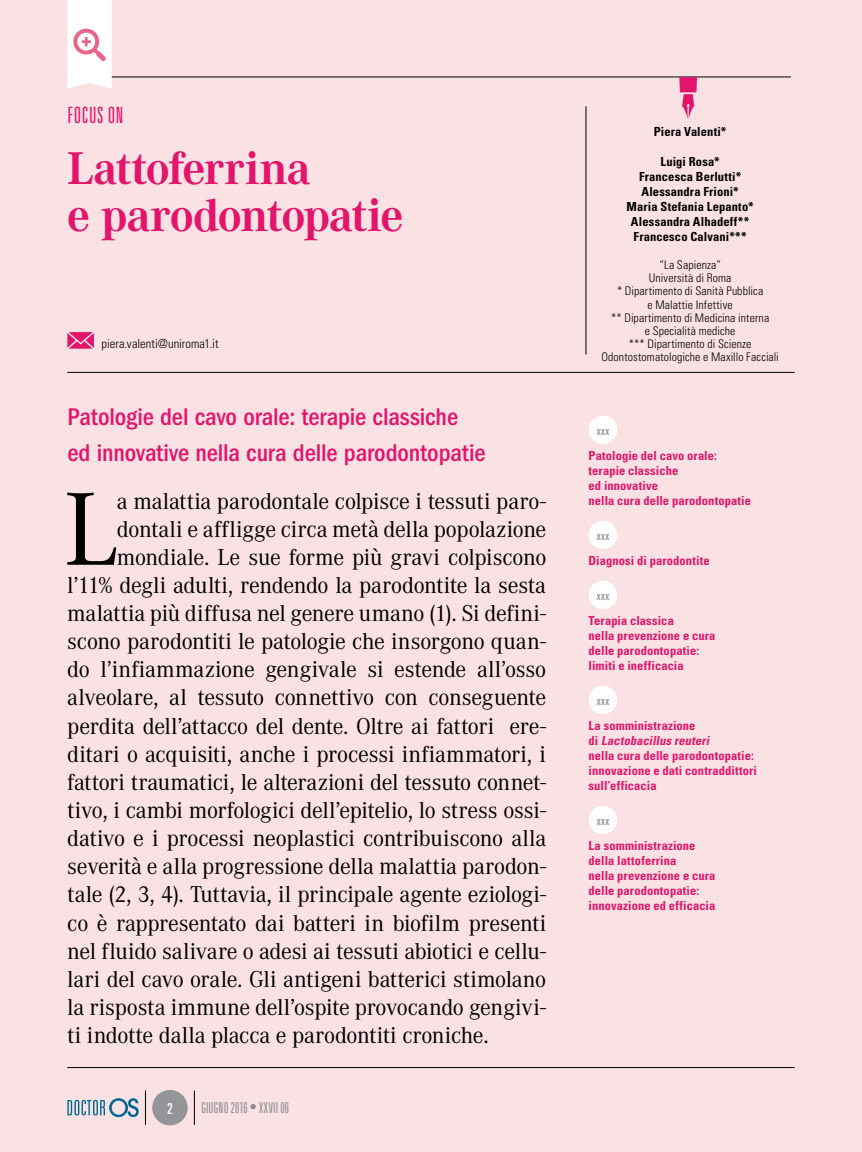
<style>
.page{position:relative;width:862px;height:1152px;background:#fff}
.page>*{position:absolute;margin:0;border:0;box-sizing:border-box;transform-origin:0 0}
.t1{font:101.75px "Corporate ABQ";color:#000}
.t2{font:700 45px/47.5px "Corporate ABQ";letter-spacing:-.025em;color:#e2146b}
.t3{font:500 condensed 25px/35.4px "ITC Franklin Gothic Std";letter-spacing:-.005em;color:#e2146b}
.t4{font:22.5px "Corporate ABQ";letter-spacing:-.015em;color:#000}
.t5{font:300 ultra-condensed 22.5px "Univers LT Std";letter-spacing:.03em;color:#e2146b}
.t6{font:300 ultra-condensed 15px "Univers LT Std";letter-spacing:.01em;color:#8a8c8e}
.t7{font:ultra-condensed 15px "Univers LT Std";color:#fff}
.t8{font:700 condensed 12.5px/15px "Univers LT Std";letter-spacing:.01em;color:#e2146b}
.t9{font:700 condensed 12.5px/15px "Univers LT Std";letter-spacing:.01em;color:#000;text-align:center}
.t10{font:300 condensed 12.5px "Univers LT Std";letter-spacing:.005em;color:#000}
.t11{font:ultra-condensed 12.12px "Univers LT Std";letter-spacing:.045em;color:#939598}
.t12{font:300 condensed 11.88px/13.1px "Univers LT Std";letter-spacing:.01em;color:#000;text-align:center}
.s1{font-style:italic}
</style>
<div class="page">
<div style="left:0;top:0;width:861px;height:1152px;background:#fae2e4"></div>
<hr style="left:67px;top:77px;width:723px;height:1px;background:#000">
<hr style="left:67px;top:1067px;width:727px;height:1px;background:#000">
<hr style="left:67px;top:372px;width:727px;height:1px;background:#000">
<hr style="left:585px;top:106px;width:1px;height:248px;background:#000">
<svg style="left:679px;top:77px;width:17px;height:42px"></svg>
<svg style="left:67px;top:0;width:45px;height:89px;background:#fceef2"></svg>
<div style="left:152px;top:1090px;width:35px;height:35px;background:#939598;border-radius:50%"></div>
<svg style="left:67px;top:1098px;width:72px;height:19px"></svg>
<hr style="left:194px;top:1090px;width:1px;height:34px;background:#000">
<hr style="left:145px;top:1090px;width:1px;height:34px;background:#000">
<div style="left:588px;top:415px;width:29px;height:29px;background:#fff;border-radius:50%"></div>
<div style="left:588px;top:520px;width:29px;height:29px;background:#fff;border-radius:50%"></div>
<div style="left:588px;top:580px;width:29px;height:29px;background:#fff;border-radius:50%"></div>
<div style="left:588px;top:685px;width:29px;height:29px;background:#fff;border-radius:50%"></div>
<div style="left:588px;top:805px;width:29px;height:29px;background:#fff;border-radius:50%"></div>
<svg style="left:67px;top:332px;width:27px;height:17px"></svg>
<p class="t5" style="left:67px;top:104px;width:57px">FOCUS ON</p>
<h2 class="t2" style="left:67px;top:145px;width:337px">Lattoferrina<br>e parodontopatie</h2>
<p class="t10" style="left:101px;top:336px;width:118px">piera.valenti@uniroma1.it</p>
<p class="t3" style="left:67px;top:399px;width:419px">Patologie del cavo orale: terapie classiche ed innovative nella cura delle parodontopatie</p>
<h1 class="t1" style="left:64px;top:470px;width:54px">L</h1>
<p class="t4" style="left:117px;top:487px;width:430px">a malattia parodontale colpisce i tessuti paro-</p>
<p class="t4" style="left:117px;top:515px;width:430px">dontali e affligge circa metà della popolazione</p>
<p class="t4" style="left:117px;top:544px;width:430px">mondiale. Le sue forme più gravi colpiscono</p>
<p class="t4" style="left:67px;top:572px;width:480px">l’11% degli adulti, rendendo la parodontite la sesta</p>
<p class="t4" style="left:67px;top:600px;width:480px">malattia più diffusa nel genere umano (1). Si defini-</p>
<p class="t4" style="left:67px;top:628px;width:480px">scono parodontiti le patologie che insorgono quan-</p>
<p class="t4" style="left:67px;top:656px;width:480px">do l’infiammazione gengivale si estende all’osso</p>
<p class="t4" style="left:67px;top:684px;width:480px">alveolare, al tessuto connettivo con conseguente</p>
<p class="t4" style="left:67px;top:712px;width:480px">perdita dell’attacco del dente. Oltre ai fattori ere-</p>
<p class="t4" style="left:67px;top:740px;width:480px">ditari o acquisiti, anche i processi infiammatori, i</p>
<p class="t4" style="left:67px;top:769px;width:480px">fattori traumatici, le alterazioni del tessuto connet-</p>
<p class="t4" style="left:67px;top:797px;width:480px">tivo, i cambi morfologici dell’epitelio, lo stress ossi-</p>
<p class="t4" style="left:67px;top:825px;width:480px">dativo e i processi neoplastici contribuiscono alla</p>
<p class="t4" style="left:67px;top:853px;width:480px">severità e alla progressione della malattia parodon-</p>
<p class="t4" style="left:67px;top:881px;width:480px">tale (2, 3, 4). Tuttavia, il principale agente eziologi-</p>
<p class="t4" style="left:67px;top:909px;width:480px">co è rappresentato dai batteri in biofilm presenti</p>
<p class="t4" style="left:67px;top:937px;width:480px">nel fluido salivare o adesi ai tessuti abiotici e cellu-</p>
<p class="t4" style="left:67px;top:965px;width:480px">lari del cavo orale. Gli antigeni batterici stimolano</p>
<p class="t4" style="left:67px;top:994px;width:480px">la risposta immune dell’ospite provocando gengivi-</p>
<p class="t4" style="left:67px;top:1022px;width:423px">ti indotte dalla placca e parodontiti croniche.</p>
<p class="t7" style="left:167px;top:1100px;width:7px">2</p>
<p class="t6" style="left:201px;top:1100px;width:89px">GIUGNO 2016 • XXVII 06</p>
<p class="t9" style="left:653px;top:124px;width:74px">Piera Valenti*</p>
<p class="t9" style="left:626px;top:154px;width:128px">Luigi Rosa*<br>Francesca Berlutti*<br>Alessandra Frioni*<br>Maria Stefania Lepanto*<br>Alessandra Alhadeff**<br>Francesco Calvani***</p>
<p class="t12" style="left:601px;top:258px;width:179px">“La Sapienza”<br>Università di Roma<br>* Dipartimento di Sanità Pubblica<br>e Malattie Infettive<br>** Dipartimento di Medicina interna<br>e Specialità mediche<br>*** Dipartimento di Scienze<br>Odontostomatologiche e Maxillo Facciali</p>
<p class="t11" style="left:596px;top:423px;width:14px">xxx</p>
<p class="t8" style="left:588px;top:448px;width:164px">Patologie del cavo orale: terapie classiche<br>ed innovative<br>nella cura delle parodontopatie</p>
<p class="t11" style="left:596px;top:528px;width:14px">xxx</p>
<p class="t8" style="left:588px;top:553px;width:122px">Diagnosi di parodontite</p>
<p class="t11" style="left:596px;top:588px;width:14px">xxx</p>
<p class="t8" style="left:588px;top:613px;width:128px">Terapia classica<br>nella prevenzione e cura delle parodontopatie: limiti e inefficacia</p>
<p class="t11" style="left:596px;top:693px;width:14px">xxx</p>
<p class="t8" style="left:588px;top:718px;width:170px">La somministrazione<br>d i <span class="s1">Lactobacillus reuteri<br></span>nella cura delle parodontopatie: innovazione e dati contraddittori sull’efficacia</p>
<p class="t11" style="left:596px;top:813px;width:14px">xxx</p>
<p class="t8" style="left:588px;top:838px;width:128px">La somministrazione della lattoferrina<br>nella prevenzione e cura delle parodontopatie: innovazione ed efficacia</p>
</div>
